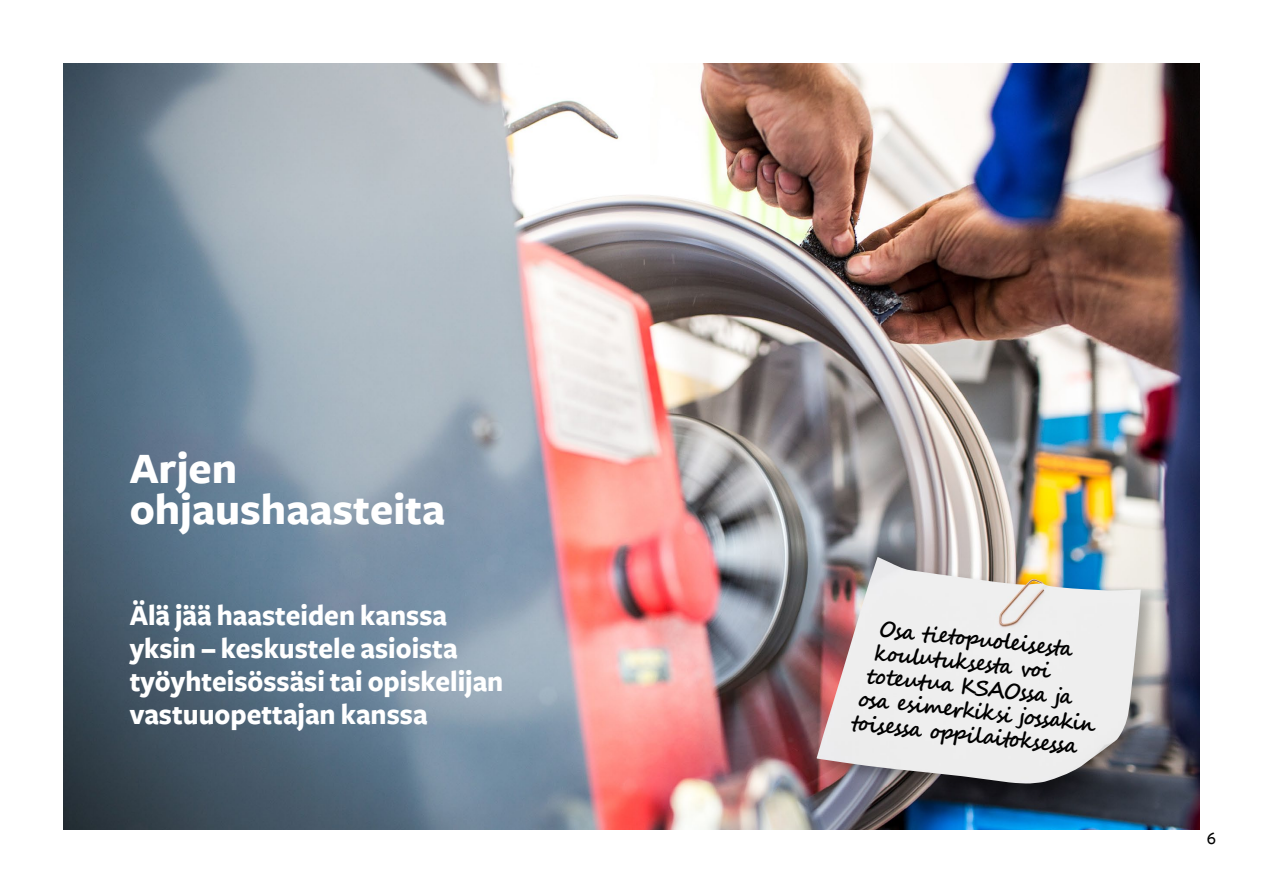
<style>
.page{position:relative;width:1263px;height:893px;background:#fff}
.page>*{position:absolute;margin:0;border:0;box-sizing:border-box;transform-origin:0 0}
.t1{font:700 45px/42px "Freight Sans";color:#fff}
.t2{font:700 30px/33px "Freight Sans";color:#fff;scale:.95 1}
.t3{font:700 21.75px "Segoe Script";color:#000;scale:.95 1}
.t4{font:500 18px "Freight Sans";color:#000}
</style>
<div class="page">
<img style="left:64px;top:64px;width:1135px;height:765px">
<div style="left:813px;top:554px;width:347px;height:248px;background:#000;opacity:.3"></div>
<img style="left:817px;top:557px;width:324px;height:227px">
<h1 class="t1" style="left:130px;top:448px;width:317px">Arjen ohjaushaasteita</h1>
<h2 class="t2" style="left:130px;top:600px;width:395px">Älä jää haasteiden kanssa yksin – keskustele asioista työyhteisössäsi tai opiskelijan vastuuopettajan kanssa</h2>
<p class="t3" style="left:881px;top:611px;width:207px;rotate:6deg">Osa tietopuoleisesta</p>
<p class="t3" style="left:876px;top:635px;width:189px;rotate:6deg">koulutuksesta voi</p>
<p class="t3" style="left:869px;top:658px;width:220px;rotate:6deg">tot eutua KSAOssa ja</p>
<p class="t3" style="left:860px;top:681px;width:253px;rotate:6deg">osa esimerkiksi jossakin</p>
<p class="t3" style="left:853px;top:705px;width:242px;rotate:6deg">toisessa oppilaitoksessa</p>
<p class="t4" style="left:1207px;top:828px;width:11px">6</p>
</div>
